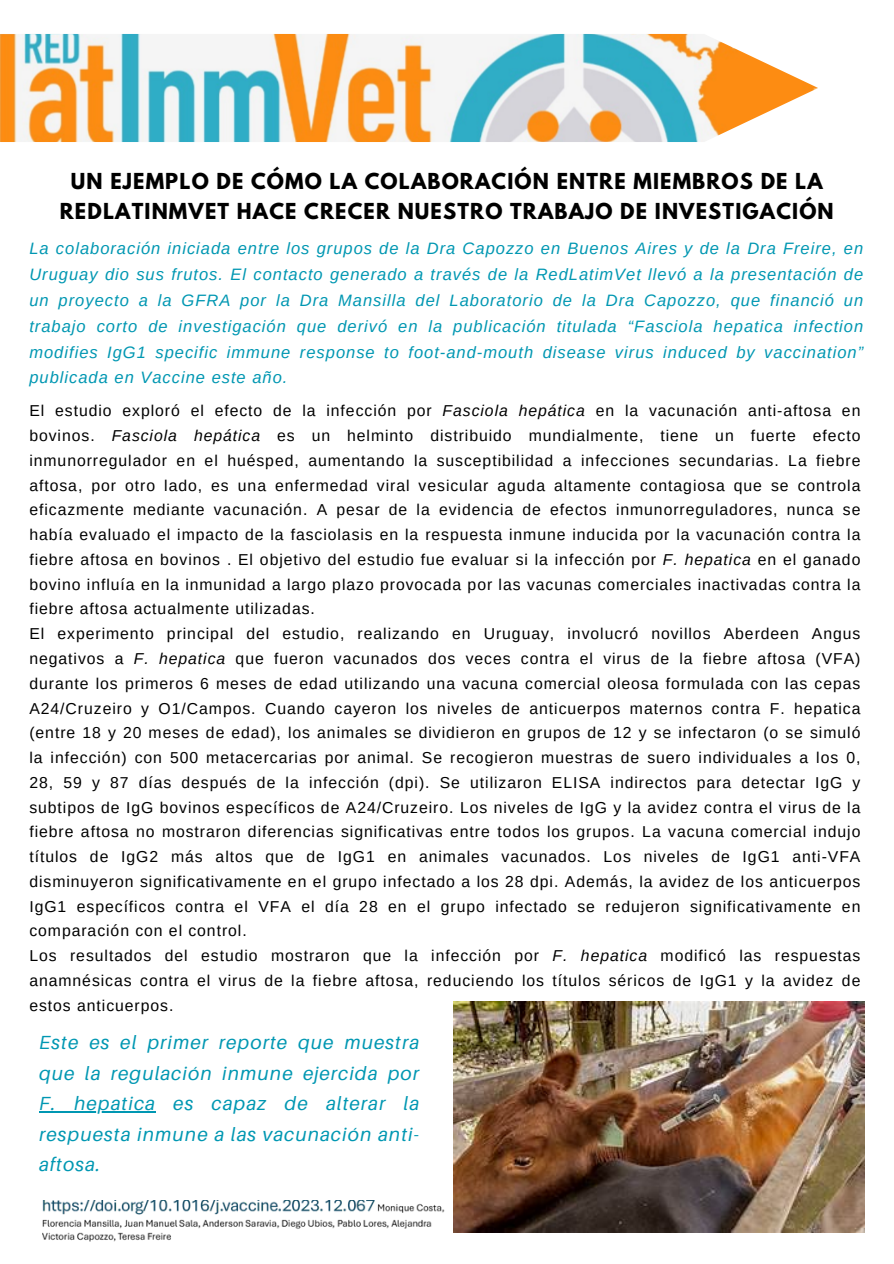
<style>
.page{position:relative;width:894px;height:1264px;background:#fff}
.page>*{position:absolute;margin:0;border:0;box-sizing:border-box;transform-origin:0 0}
.t1{font:700 19.5px/30.3px "League Spartan";letter-spacing:.06em;color:#000;text-align:center}
.t2{font:italic 19.05px/30.3px "Aileron";letter-spacing:.06em;color:#0097b2;text-align:justify}
.t3{font:italic 16.5px/25.8px "Arimo";letter-spacing:.06em;color:#0097b2;text-align:justify}
.t4{font:15.75px/24.8px "Arimo";letter-spacing:.06em;color:#000}
.s1{font-style:italic}
</style>
<div class="page">
<img style="left:0;top:34px;width:817px;height:108px">
<img style="left:43px;top:1200px;width:402px;height:42px">
<img style="left:453px;top:1001px;width:411px;height:231px">
<hr style="left:39px;top:1111px;width:117px;height:1px;background:#0097b2">
<p class="t1" style="left:60px;top:168px;width:775px">UN EJEMPLO DE CÓMO LA COLABORACIÓN ENTRE MIEMBROS DE LA<br>REDLATINMVET HACE CRECER NUESTRO TRABAJO DE INVESTIGACIÓN</p>
<p class="t3" style="left:29px;top:235px;width:835px">La colaboración iniciada entre los grupos de la Dra Capozzo en Buenos Aires y de la Dra Freire, en Uruguay dio sus frutos. El contacto generado a través de la RedLatimVet llevó a la presentación de un proyecto a la GFRA por la Dra Mansilla del Laboratorio de la Dra Capozzo, que financió un trabajo corto de investigación que derivó en la publicación titulada “Fasciola hepatica infection modifies IgG1 specific immune response to foot-and-mouth disease virus induced by vaccination” publicada en Vaccine este año.</p>
<p class="t4" style="left:29px;top:398px;width:832px">El estudio exploró el efecto de la infección por <span class="s1">Fasciola hepática</span> en la vacunación anti-aftosa en bovinos. <span class="s1">Fasciola hepática</span> es un helminto distribuido mundialmente, tiene un fuerte efecto inmunorregulador en el huésped, aumentando la susceptibilidad a infecciones secundarias. La fiebre aftosa, por otro lado, es una enfermedad viral vesicular aguda altamente contagiosa que se controla eficazmente mediante vacunación. A pesar de la evidencia de efectos inmunorreguladores, nunca se había evaluado el impacto de la fasciolasis en la respuesta inmune inducida por la vacunación contra la fiebre aftosa en bovinos . El objetivo del estudio fue evaluar si la infección por <span class="s1">F. hepatica</span> en el ganado bovino influía en la inmunidad a largo plazo provocada por las vacunas comerciales inactivadas contra la fiebre aftosa actualmente utilizadas.<br>El experimento principal del estudio, realizando en Uruguay, involucró novillos Aberdeen Angus negativos a <span class="s1">F. hepatica</span> que fueron vacunados dos veces contra el virus de la fiebre aftosa (VFA) durante los primeros 6 meses de edad utilizando una vacuna comercial oleosa formulada con las cepas A24/Cruzeiro y O1/Campos. Cuando cayeron los niveles de anticuerpos maternos contra F. hepatica (entre 18 y 20 meses de edad), los animales se dividieron en grupos de 12 y se infectaron (o se simuló la infección) con 500 metacercarias por animal. Se recogieron muestras de suero individuales a los 0, 28, 59 y 87 días después de la infección (dpi). Se utilizaron ELISA indirectos para detectar IgG y subtipos de IgG bovinos específicos de A24/Cruzeiro. Los niveles de IgG y la avidez contra el virus de la fiebre aftosa no mostraron diferencias significativas entre todos los grupos. La vacuna comercial indujo títulos de IgG2 más altos que de IgG1 en animales vacunados. Los niveles de IgG1 anti-VFA disminuyeron significativamente en el grupo infectado a los 28 dpi. Además, la avidez de los anticuerpos IgG1 específicos contra el VFA el día 28 en el grupo infectado se redujeron significativamente en comparación con el control.<br>Los resultados del estudio mostraron que la infección por <span class="s1">F. hepatica</span> modificó las respuestas anamnésicas contra el virus de la fiebre aftosa, reduciendo los títulos séricos de IgG1 y la avidez de estos anticuerpos.</p>
<p class="t2" style="left:39px;top:1027px;width:381px">Este es el primer reporte que muestra que la regulación inmune ejercida por F. hepatica es capaz de alterar la respuesta inmune a las vacunación anti&shy;aftosa.</p>
</div>
